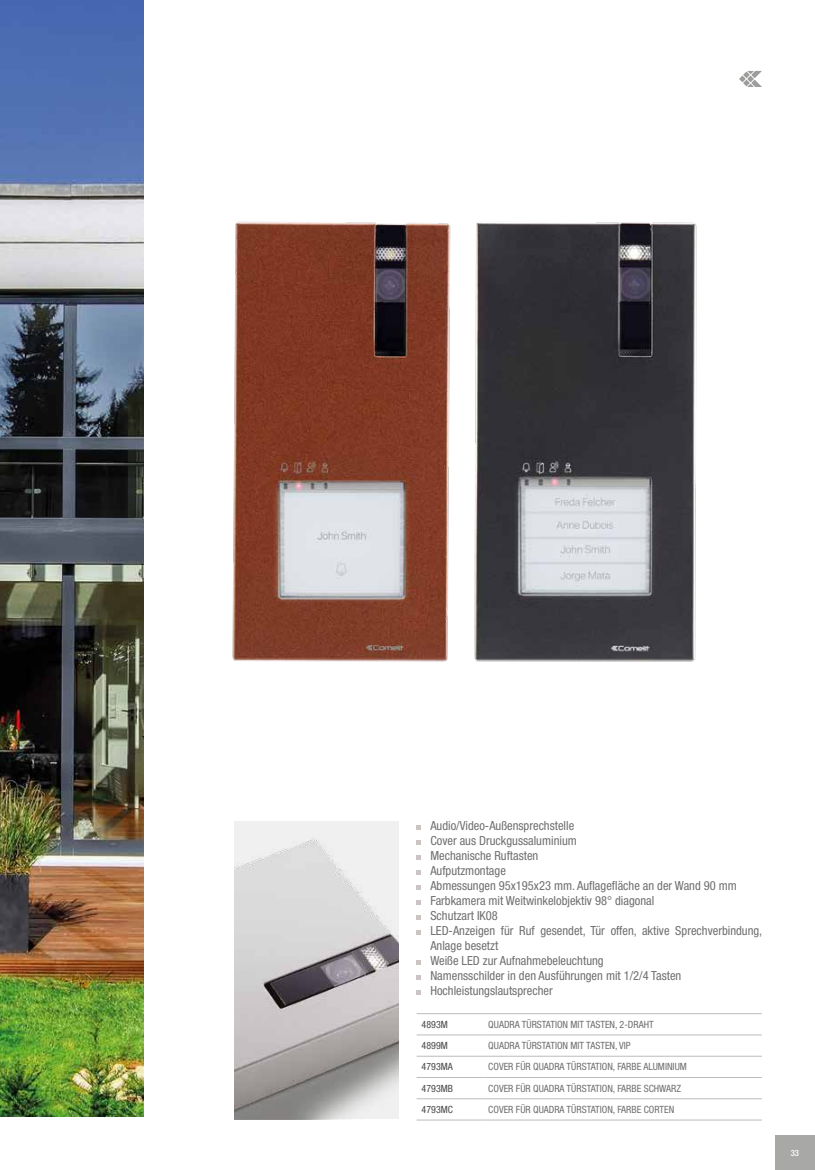
<style>
.page{position:relative;width:815px;height:1170px;background:#fff}
.page>*{position:absolute;margin:0;border:0;box-sizing:border-box;transform-origin:0 0}
.t1{font:condensed 12.5px/15px "Helvetica Neue LTW1 G";color:#706f6f}
.t2{font:condensed 10px "Helvetica Neue LTW1 G";color:#706f6f}
.t3{font:condensed 10px "Helvetica Neue LTW1 G";color:#4a4a49}
.t4{font:500 condensed 8.75px "Helvetica Neue LTW1 G";color:#fff}
</style>
<div class="page">
<img style="left:0;top:0;width:144px;height:1116px">
<svg style="left:739px;top:75px;width:7px;height:7px"></svg>
<svg style="left:743px;top:80px;width:7px;height:6px"></svg>
<svg style="left:743px;top:71px;width:7px;height:7px"></svg>
<svg style="left:747px;top:71px;width:15px;height:16px"></svg>
<svg style="left:417px;top:825px;width:4px;height:4px"></svg>
<svg style="left:417px;top:840px;width:4px;height:4px"></svg>
<svg style="left:417px;top:855px;width:4px;height:4px"></svg>
<svg style="left:417px;top:870px;width:4px;height:4px"></svg>
<svg style="left:417px;top:885px;width:4px;height:4px"></svg>
<svg style="left:417px;top:900px;width:4px;height:4px"></svg>
<svg style="left:417px;top:915px;width:4px;height:4px"></svg>
<svg style="left:417px;top:930px;width:4px;height:4px"></svg>
<svg style="left:417px;top:960px;width:4px;height:4px"></svg>
<svg style="left:417px;top:975px;width:4px;height:4px"></svg>
<svg style="left:417px;top:990px;width:4px;height:4px"></svg>
<hr style="left:417px;top:1013px;width:66px;height:1px;background:#bcbcbc">
<hr style="left:483px;top:1013px;width:279px;height:1px;background:#bcbcbc">
<hr style="left:417px;top:1034px;width:66px;height:1px;background:#bcbcbc">
<hr style="left:483px;top:1034px;width:279px;height:1px;background:#bcbcbc">
<hr style="left:417px;top:1055px;width:66px;height:1px;background:#bcbcbc">
<hr style="left:483px;top:1055px;width:279px;height:1px;background:#bcbcbc">
<hr style="left:417px;top:1077px;width:66px;height:1px;background:#bcbcbc">
<hr style="left:483px;top:1077px;width:279px;height:1px;background:#bcbcbc">
<hr style="left:417px;top:1098px;width:66px;height:1px;background:#bcbcbc">
<hr style="left:483px;top:1098px;width:279px;height:1px;background:#bcbcbc">
<hr style="left:417px;top:1119px;width:66px;height:1px;background:#bcbcbc">
<hr style="left:483px;top:1119px;width:279px;height:1px;background:#bcbcbc">
<img style="left:235px;top:821px;width:164px;height:297px">
<img style="left:232px;top:221px;width:219px;height:441px">
<img style="left:474px;top:222px;width:223px;height:440px">
<div style="left:775px;top:1135px;width:40px;height:34px;background:#a8a8a7"></div>
<p class="t1" style="left:430px;top:817px;width:333px">Audio/Video-Außensprechstelle<br>Cover aus Druckgussaluminium<br>Mechanische Ruftasten<br>Aufputzmontage<br>Abmessungen 95x195x23 mm. Auflagefläche an der Wand 90 mm Farbkamera mit Weitwinkelobjektiv 98° diagonal<br>Schutzart IK08<br>LED-Anzeigen für Ruf gesendet, Tür offen, aktive Sprechverbindung, Anlage besetzt<br>Weiße LED zur Aufnahmebeleuchtung<br>Namensschilder in den Ausführungen mit 1/2/4 Tasten Hochleistungslautsprecher</p>
<p class="t3" style="left:422px;top:1018px;width:28px">4893M</p>
<p class="t2" style="left:488px;top:1018px;width:167px">QUADRA TÜRSTATION MIT TASTEN, 2-DRAHT</p>
<p class="t3" style="left:422px;top:1039px;width:28px">4899M</p>
<p class="t2" style="left:488px;top:1039px;width:144px">QUADRA TÜRSTATION MIT TASTEN, VIP</p>
<p class="t3" style="left:422px;top:1060px;width:33px">4793MA</p>
<p class="t2" style="left:488px;top:1060px;width:200px">COVER FÜR QUADRA TÜRSTATION, FARBE ALUMINIUM</p>
<p class="t3" style="left:422px;top:1082px;width:33px">4793MB</p>
<p class="t2" style="left:488px;top:1082px;width:194px">COVER FÜR QUADRA TÜRSTATION, FARBE SCHWARZ</p>
<p class="t3" style="left:422px;top:1103px;width:33px">4793MC</p>
<p class="t2" style="left:488px;top:1103px;width:187px">COVER FÜR QUADRA TÜRSTATION, FARBE CORTEN</p>
<p class="t4" style="left:791px;top:1147px;width:10px">33</p>
</div>
